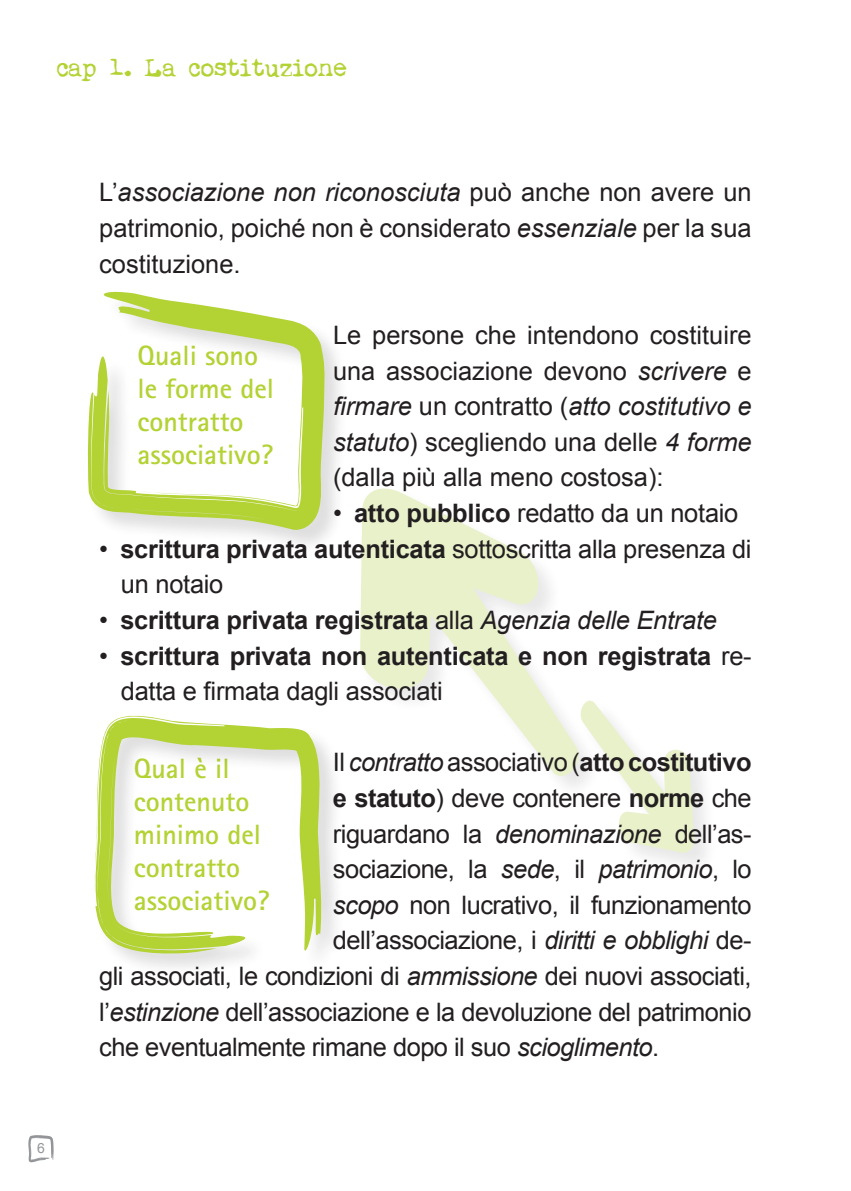
<style>
.page{position:relative;width:851px;height:1191px;background:#fff}
.page>*{position:absolute;margin:0;border:0;box-sizing:border-box;transform-origin:0 0}
.t1{font:700 28px/33px "Rotis Sans Serif";color:#b3d234}
.t2{font:25.4px/35.6px "Arial";letter-spacing:-.02em;color:#231f20;text-align:justify}
.t3{font:700 25.4px/35.6px "Arial";letter-spacing:-.01em;color:#231f20}
.t4{font:25.4px "My Underwood";color:#b3d234}
.t5{font:14px "Arial";color:#939598}
.s1{font-style:italic}
.s2{font-weight:700}
.s3{font-weight:400}
.s4{font-weight:400;font-style:italic}
</style>
<div class="page">
<svg style="left:360px;top:488px;width:215px;height:290px"></svg>
<svg style="left:575px;top:700px;width:119px;height:154px"></svg>
<div style="left:92px;top:713px;width:251px;height:263px;background:#231f20;opacity:.15"></div>
<svg style="left:92px;top:714px;width:231px;height:240px"></svg>
<div style="left:86px;top:290px;width:262px;height:263px;background:#231f20;opacity:.15"></div>
<svg style="left:87px;top:290px;width:238px;height:240px"></svg>
<svg style="left:28px;top:1135px;width:26px;height:27px"></svg>
<p class="t4" style="left:57px;top:52px;width:292px">cap 1. La costituzione</p>
<p class="t5" style="left:37px;top:1138px;width:9px">6</p>
<p class="t2" style="left:99px;top:175px;width:653px">L’<span class="s1">associazione non riconosciuta</span> può anche non avere un patrimonio, poiché non è considerato <span class="s1">essenziale</span> per la sua costituzione.</p>
<p class="t2" style="left:333px;top:317px;width:420px">Le persone che intendono costituire una associazione devono <span class="s1">scrivere</span> e <span class="s1">firmare</span> un contratto (<span class="s1">atto costitutivo e statuto</span>) scegliendo una delle <span class="s1">4 forme </span>(dalla più alla meno costosa):</p>
<p class="t2" style="left:333px;top:495px;width:407px">• <span class="s2">atto pubblico</span> redatto da un notaio</p>
<p class="t2" style="left:121px;top:531px;width:632px;text-indent:-22px">• <span class="s2">scrittura privata autenticata</span> sottoscritta alla presenza di un notaio</p>
<p class="t3" style="left:99px;top:603px;width:619px"><span class="s3">•</span> scrittura privata registrata <span class="s3">alla</span> <span class="s4">Agenzia delle Entrate</span></p>
<p class="t3" style="left:121px;top:638px;width:632px;text-indent:-22px"><span class="s3">•</span> scrittura privata non autenticata e non registrata <span class="s3">re&shy;datta e firmata dagli associati</span></p>
<p class="t1" style="left:137px;top:338px;width:138px">Quali sono le forme del contratto associativo?</p>
<p class="t3" style="left:333px;top:745px;width:420px"><span class="s3">Il</span> <span class="s4">contratto</span> <span class="s3">associativo (</span>atto costitutivo</p>
<p class="t2" style="left:333px;top:780px;width:420px"><span class="s2">e statuto</span>) deve contenere <span class="s2">norme</span> che</p>
<p class="t2" style="left:333px;top:816px;width:420px">riguardano la <span class="s1">denominazione</span> dell’as-</p>
<p class="t2" style="left:333px;top:851px;width:420px">sociazione, la <span class="s1">sede</span>, il <span class="s1">patrimonio</span>, lo</p>
<p class="t2" style="left:333px;top:887px;width:420px"><span class="s1">scopo</span> non lucrativo, il funzionamento</p>
<p class="t2" style="left:333px;top:923px;width:420px">dell’associazione, i <span class="s1">diritti e obblighi</span> de-</p>
<p class="t2" style="left:99px;top:958px;width:653px">gli associati, le condizioni di <span class="s1">ammissione</span> dei nuovi associati,</p>
<p class="t2" style="left:99px;top:994px;width:653px">l’<span class="s1">estinzione</span> dell’associazione e la devoluzione del patrimonio</p>
<p class="t2" style="left:99px;top:1030px;width:561px">che eventualmente rimane dopo il suo <span class="s1">scioglimento</span>.</p>
<p class="t1" style="left:134px;top:751px;width:137px">Qual è il contenuto minimo del contratto associativo?</p>
</div>
